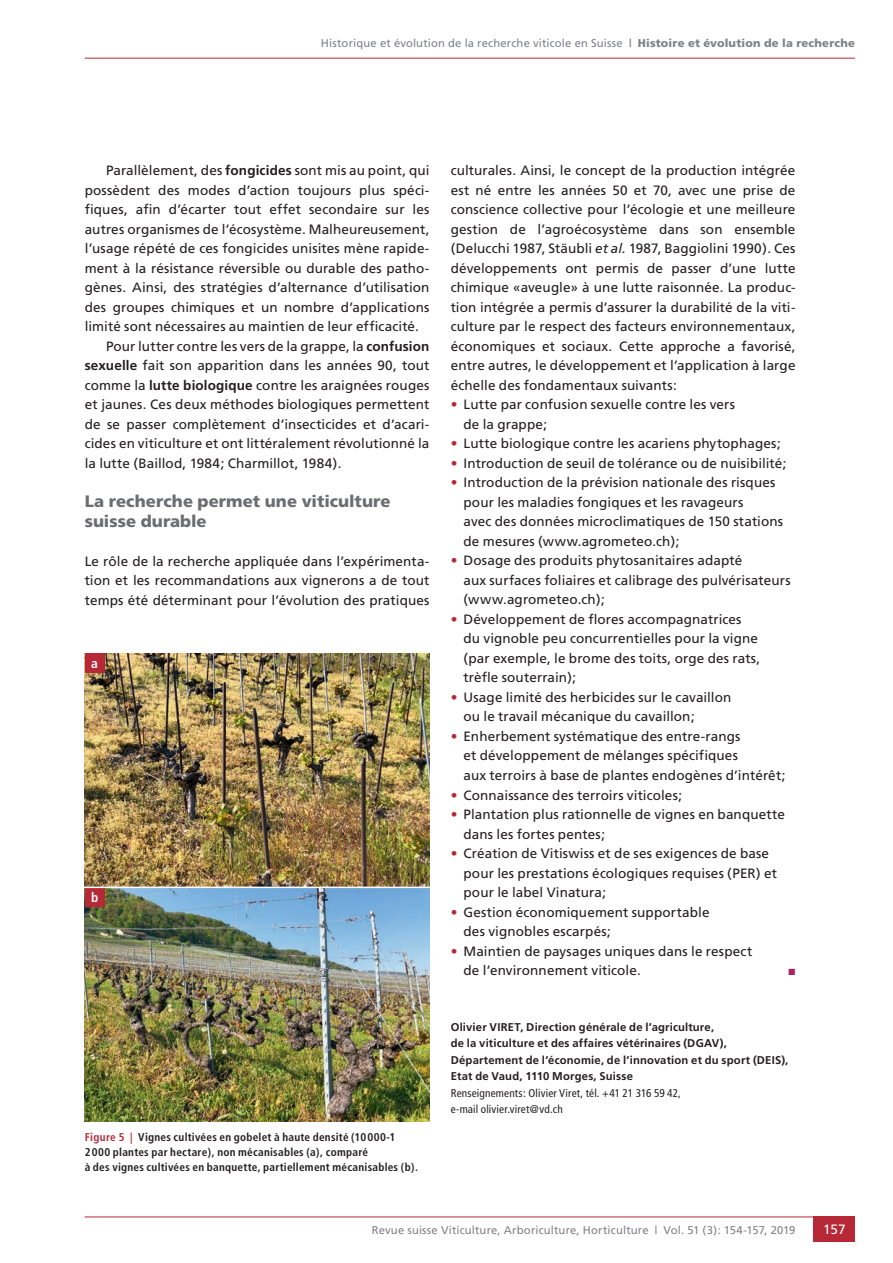
<style>
.page{position:relative;width:893px;height:1263px;background:#fff}
.page>*{position:absolute;margin:0;border:0;box-sizing:border-box;transform-origin:0 0}
.t1{font:900 16.5px/19.5px "Frutiger";letter-spacing:.005em;color:#6c6d70}
.t2{font:13.5px/19.5px "Frutiger";letter-spacing:.01em;color:#231f20}
.t3{font:13.5px "Frutiger";color:#fff}
.t4{font:700 condensed 13.5px "Frutiger";color:#fff}
.t5{font:700 11.25px/16.5px "Frutiger";letter-spacing:.015em;color:#231f20}
.t6{font:700 condensed 11.25px/15px "Frutiger";letter-spacing:.02em;color:#231f20}
.t7{font:11.25px "Frutiger";letter-spacing:.015em;color:#808285}
.t8{font:condensed 11.25px/16.5px "Frutiger";letter-spacing:.015em;color:#231f20}
.t9{font:9px "Zapf Dingbats ITC";color:#ad265e}
.s1{font-weight:700}
.s2{font-weight:900}
.s3{color:#b72837}
.s4{font-style:italic}
</style>
<div class="page">
<hr style="left:85px;top:58px;width:769px;height:1px;background:#b72837">
<hr style="left:85px;top:1216px;width:769px;height:1px;background:#b72837">
<div style="left:813px;top:1216px;width:41px;height:25px;background:#b72837"></div>
<img style="left:85px;top:653px;width:344px;height:468px">
<div style="left:85px;top:653px;width:19px;height:19px;background:#b72837"></div>
<div style="left:85px;top:887px;width:19px;height:19px;background:#b72837"></div>
<hr style="left:63px;top:886px;width:371px;height:1px;background:#fff">
<p class="t7" style="left:321px;top:36px;width:535px">Historique et évolution de la recherche viticole en Suisse <span class="s1">|</span> <span class="s2">Histoire et évolution de la recherche</span></p>
<p class="t2" style="left:106px;top:161px;width:325px">Parallèlement, des <span class="s1">fongicides</span> sont mis au point, qui</p>
<p class="t2" style="left:85px;top:180px;width:346px">possèdent des modes d’action toujours plus spéci-</p>
<p class="t2" style="left:85px;top:200px;width:346px">fiques, afin d’écarter tout effet secondaire sur les</p>
<p class="t2" style="left:85px;top:219px;width:346px">autres organismes de l’écosystème. Malheureusement,</p>
<p class="t2" style="left:85px;top:239px;width:346px">l’usage répété de ces fongicides unisites mène rapide-</p>
<p class="t2" style="left:85px;top:258px;width:346px">ment à la résistance réversible ou durable des patho-</p>
<p class="t2" style="left:85px;top:278px;width:346px">gènes. Ainsi, des stratégies d’alternance d’utilisation</p>
<p class="t2" style="left:85px;top:297px;width:346px">des groupes chimiques et un nombre d’applications</p>
<p class="t2" style="left:85px;top:316px;width:335px">limité sont nécessaires au maintien de leur efficacité.</p>
<p class="t2" style="left:106px;top:336px;width:325px">Pour lutter contre les vers de la grappe, la <span class="s1">confusion</span></p>
<p class="t2" style="left:85px;top:355px;width:346px"><span class="s1">sexuelle</span> fait son apparition dans les années 90, tout</p>
<p class="t2" style="left:85px;top:375px;width:346px">comme la <span class="s1">lutte biologique</span> contre les araignées rouges</p>
<p class="t2" style="left:85px;top:394px;width:346px">et jaunes. Ces deux méthodes biologiques permettent</p>
<p class="t2" style="left:85px;top:414px;width:346px">de se passer complètement d’insecticides et d’acari-</p>
<p class="t2" style="left:85px;top:433px;width:346px">cides en viticulture et ont littéralement révolutionné la</p>
<p class="t2" style="left:85px;top:453px;width:258px">la lutte (Baillod, 1984; Charmillot, 1984).</p>
<p class="t1" style="left:85px;top:491px;width:307px">La recherche permet une viticulture suisse durable</p>
<p class="t2" style="left:85px;top:551px;width:346px;text-align:justify">Le rôle de la recherche appliquée dans l’expérimenta&shy;tion et les recommandations aux vignerons a de tout temps été déterminant pour l’évolution des pratiques</p>
<p class="t4" style="left:91px;top:655px;width:8px">a</p>
<p class="t4" style="left:91px;top:889px;width:9px">b</p>
<p class="t6" style="left:85px;top:1129px;width:334px"><span class="s3">Figure 5 |</span> Vignes cultivées en gobelet à haute densité (10000-1<br>2 000 plantes par hectare), non mécanisables (a), comparé<br>à des vignes cultivées en banquette, partiellement mécanisables (b).</p>
<p class="t2" style="left:450px;top:161px;width:346px;text-align:justify">culturales. Ainsi, le concept de la production intégrée est né entre les années 50 et 70, avec une prise de conscience collective pour l’écologie et une meilleure gestion de l’agroécosystème dans son ensemble (Delucchi 1987, Stäubli <span class="s4">et al.</span> 1987, Baggiolini 1990). Ces développements ont permis de passer d’une lutte chimique «aveugle» à une lutte raisonnée. La produc&shy;tion intégrée a permis d’assurer la durabilité de la viti&shy;culture par le respect des facteurs environnementaux, économiques et sociaux. Cette approche a favorisé, entre autres, le développement et l’application à large échelle des fondamentaux suivants:</p>
<p class="t2" style="left:463px;top:394px;width:273px;text-indent:-13px"><span class="s3">•</span> Lutte par confusion sexuelle contre les vers de la grappe;</p>
<p class="t2" style="left:450px;top:433px;width:331px"><span class="s3">•</span> Lutte biologique contre les acariens phytophages;</p>
<p class="t2" style="left:450px;top:453px;width:337px"><span class="s3">•</span> Introduction de seuil de tolérance ou de nuisibilité;</p>
<p class="t2" style="left:463px;top:472px;width:321px;text-indent:-13px"><span class="s3">•</span> Introduction de la prévision nationale des risques pour les maladies fongiques et les ravageurs<br>avec des données microclimatiques de 150 stations de mesures (www.agrometeo.ch);</p>
<p class="t2" style="left:463px;top:550px;width:328px;text-indent:-13px"><span class="s3">•</span> Dosage des produits phytosanitaires adapté<br>aux surfaces foliaires et calibrage des pulvérisateurs (www.agrometeo.ch);</p>
<p class="t2" style="left:463px;top:609px;width:298px;text-indent:-13px"><span class="s3">•</span> Développement de flores accompagnatrices du vignoble peu concurrentielles pour la vigne (par exemple, le brome des toits, orge des rats, trèfle souterrain);</p>
<p class="t2" style="left:463px;top:687px;width:269px;text-indent:-13px"><span class="s3">•</span> Usage limité des herbicides sur le cavaillon ou le travail mécanique du cavaillon;</p>
<p class="t2" style="left:463px;top:726px;width:323px;text-indent:-13px"><span class="s3">•</span> Enherbement systématique des entre-rangs<br>et développement de mélanges spécifiques<br>aux terroirs à base de plantes endogènes d’intérêt;</p>
<p class="t2" style="left:450px;top:784px;width:233px"><span class="s3">•</span> Connaissance des terroirs viticoles;</p>
<p class="t2" style="left:463px;top:804px;width:323px;text-indent:-13px"><span class="s3">•</span> Plantation plus rationnelle de vignes en banquette dans les fortes pentes;</p>
<p class="t2" style="left:463px;top:843px;width:315px;text-indent:-13px"><span class="s3">•</span> Création de Vitiswiss et de ses exigences de base pour les prestations écologiques requises (PER) et pour le label Vinatura;</p>
<p class="t2" style="left:463px;top:901px;width:247px;text-indent:-13px"><span class="s3">•</span> Gestion économiquement supportable des vignobles escarpés;</p>
<p class="t2" style="left:463px;top:940px;width:290px;text-indent:-13px"><span class="s3">•</span> Maintien de paysages uniques dans le respect de l’environnement viticole.</p>
<p class="t9" style="left:788px;top:967px;width:8px">■</p>
<p class="t5" style="left:450px;top:1018px;width:339px">Olivier VIRET, Direction générale de l’agriculture,<br>de la viticulture et des affaires vétérinaires (DGAV), Département de l’économie, de l’innovation et du sport (DEIS), Etat de Vaud, 1110 Morges, Suisse</p>
<p class="t8" style="left:450px;top:1084px;width:232px">Renseignements: Olivier Viret, tél. +41 21 316 59 42, e-mail olivier.viret@vd.ch</p>
<p class="t7" style="left:371px;top:1222px;width:425px">Revue suisse Viticulture, Arboriculture, Horticulture | Vol. 51 (3): 154-157, 2019</p>
<p class="t3" style="left:822px;top:1221px;width:24px">157</p>
</div>
